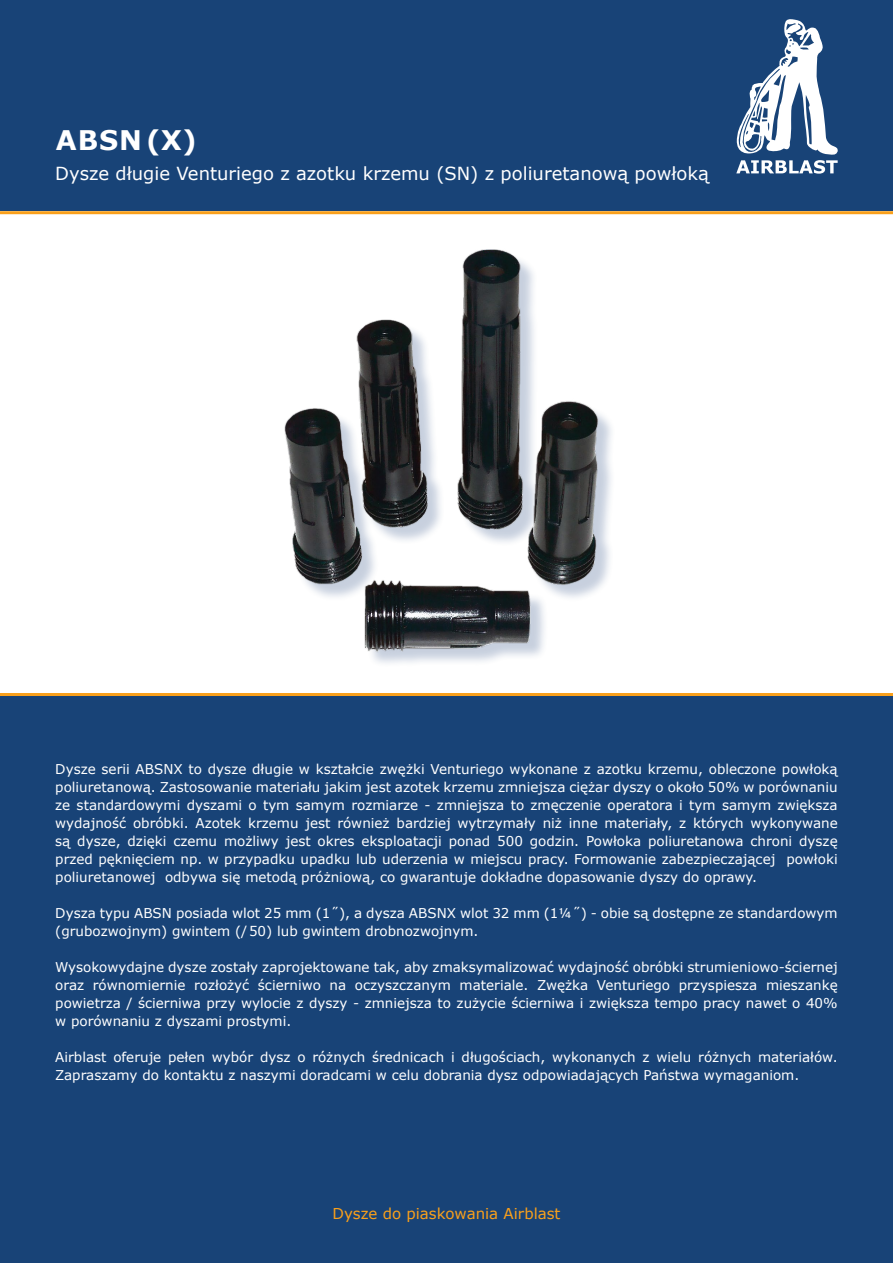
<style>
.page{position:relative;width:893px;height:1263px;background:#fff}
.page>*{position:absolute;margin:0;border:0;box-sizing:border-box;transform-origin:0 0}
.t1{font:700 27px "Verdana";color:#fff}
.t2{font:18px "Verdana";color:#fff}
.t3{font:15px "Verdana";color:#f9a01b}
.t4{font:13.5px/18px "Verdana";color:#fff;text-align:justify}
</style>
<div class="page">
<div style="left:0;top:696px;width:893px;height:567px;background:#184377"></div>
<hr style="left:0;top:693px;width:893px;height:3px;background:#f9a01b">
<hr style="left:0;top:211px;width:893px;height:3px;background:#f9a01b">
<div style="left:0;top:0;width:893px;height:211px;background:#184377"></div>
<svg style="left:736px;top:19px;width:102px;height:155px"></svg>
<img style="left:284px;top:249px;width:328px;height:414px">
<h1 class="t1" style="left:56px;top:121px;width:143px">ABSN(X)</h1>
<h2 class="t2" style="left:55px;top:161px;width:655px">Dysze długie Venturiego z azotku krzemu (SN) z poliuretanową powłoką</h2>
<p class="t4" style="left:55px;top:760px;width:784px">Dysze serii ABSNX to dysze długie w kształcie zwężki Venturiego wykonane z azotku krzemu, obleczone powłoką poliuretanową. Zastosowanie materiału jakim jest azotek krzemu zmniejsza ciężar dyszy o około 50% w porównaniu ze standardowymi dyszami o tym samym rozmiarze - zmniejsza to zmęczenie operatora i tym samym zwiększa wydajność obróbki. Azotek krzemu jest również bardziej wytrzymały niż inne materiały, z których wykonywane są dysze, dzięki czemu możliwy jest okres eksploatacji ponad 500 godzin. Powłoka poliuretanowa chroni dyszę przed pęknięciem np. w przypadku upadku lub uderzenia w miejscu pracy. Formowanie zabezpieczającej powłoki poliuretanowej odbywa się metodą próżniową, co gwarantuje dokładne dopasowanie dyszy do oprawy.</p>
<p class="t4" style="left:55px;top:904px;width:784px">Dysza typu ABSN posiada wlot 25 mm (1˝), a dysza ABSNX wlot 32 mm (1¼˝) - obie są dostępne ze standardowym (grubozwojnym) gwintem (/50) lub gwintem drobnozwojnym.</p>
<p class="t4" style="left:55px;top:958px;width:784px">Wysokowydajne dysze zostały zaprojektowane tak, aby zmaksymalizować wydajność obróbki strumieniowo-ściernej oraz równomiernie rozłożyć ścierniwo na oczyszczanym materiale. Zwężka Venturiego przyspiesza mieszankę powietrza / ścierniwa przy wylocie z dyszy - zmniejsza to zużycie ścierniwa i zwiększa tempo pracy nawet o 40% w porównaniu z dyszami prostymi.</p>
<p class="t4" style="left:55px;top:1048px;width:784px">Airblast oferuje pełen wybór dysz o różnych średnicach i długościach, wykonanych z wielu różnych materiałów.<br>Zapraszamy do kontaktu z naszymi doradcami w celu dobrania dysz odpowiadających Państwa wymaganiom.</p>
<p class="t3" style="left:332px;top:1203px;width:230px">Dysze do piaskowania Airblast</p>
</div>
